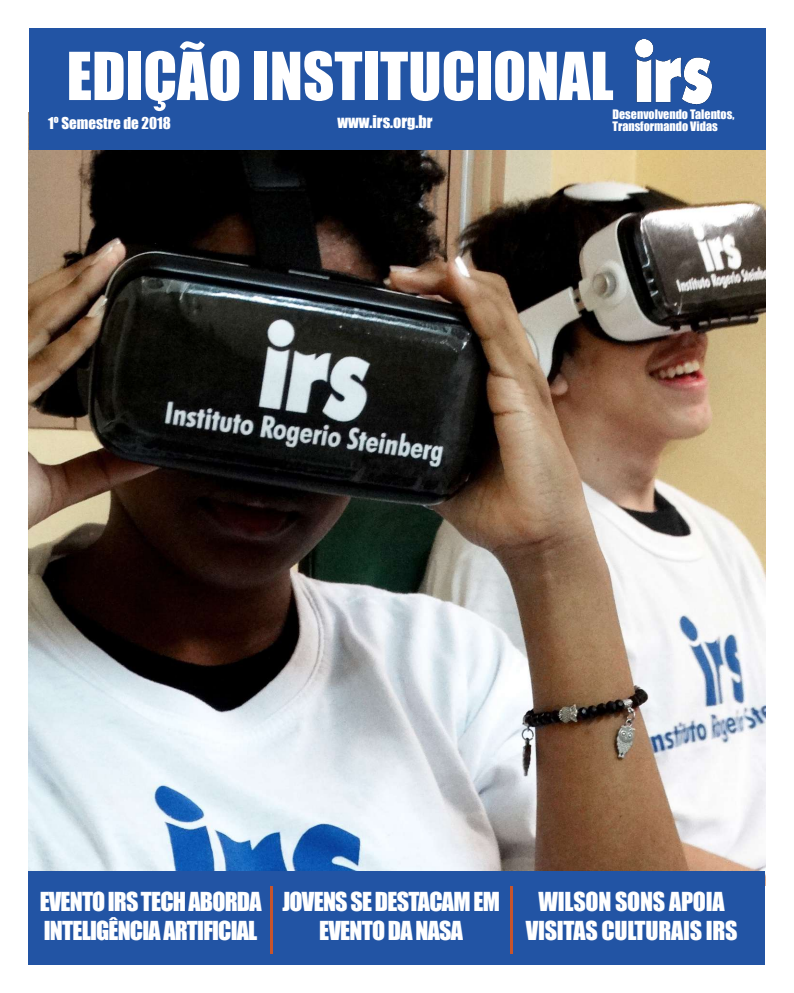
<style>
.page{position:relative;width:794px;height:993px;background:#fff}
.page>*{position:absolute;margin:0;border:0;box-sizing:border-box;transform-origin:0 0}
.t1{font:61px "Impact";color:#fff}
.t2{font:24px/28.8px "Impact";letter-spacing:-.03em;color:#fff}
.t3{font:24px/28.8px "Impact";letter-spacing:-.01em;color:#fff;text-align:center}
.t4{font:16px "Impact";color:#fff}
.t5{font:15px "Impact";color:#fff}
.t6{font:12px "Impact";color:#fff}
</style>
<div class="page">
<img style="left:28px;top:113px;width:737px;height:771px">
<div style="left:29px;top:28px;width:736px;height:122px;background:#2254a4"></div>
<img style="left:635px;top:39px;width:131px;height:65px">
<div style="left:29px;top:870px;width:736px;height:93px;background:#2254a4"></div>
<hr style="left:270px;top:885px;width:3px;height:68px;background:#c8542c">
<hr style="left:510px;top:886px;width:3px;height:67px;background:#c8542c">
<h1 class="t1" style="left:67px;top:29px;width:548px">EDIÇÃO INSTITUCIONAL</h1>
<p class="t5" style="left:48px;top:111px;width:124px">1º Semestre de 2018</p>
<p class="t6" style="left:612px;top:105px;width:123px">Desenvolvendo Talentos,</p>
<p class="t4" style="left:337px;top:109px;width:96px">www.irs.org.br</p>
<p class="t6" style="left:612px;top:117px;width:107px">Transformando Vidas</p>
<p class="t2" style="left:40px;top:886px;width:223px">EVENTO IRS TECH ABORDA<br>INTELIGÊNCIA ARTIFICIAL</p>
<p class="t2" style="left:282px;top:886px;width:219px;text-align:center">JOVENS SE DESTACAM EM<br>EVENTO DA NASA</p>
<p class="t3" style="left:525px;top:886px;width:213px">WILSON SONS APOIA<br>VISITAS CULTURAIS IRS</p>
</div>
